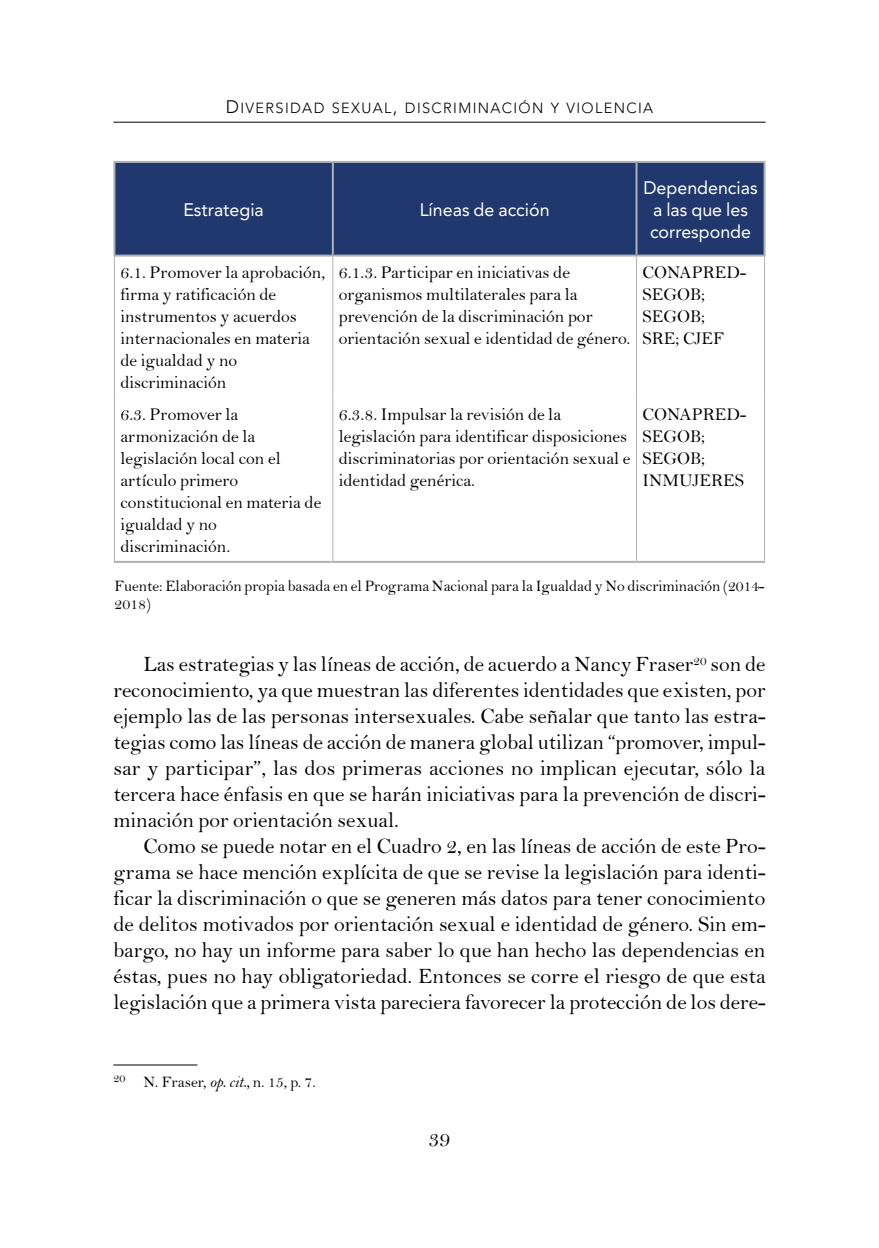
<style>
.page{position:relative;width:879px;height:1248px;background:#fff}
.page>*{position:absolute;margin:0;border:0;box-sizing:border-box;transform-origin:0 0}
.t1{font:22px/26px "Bell";color:#000;text-align:justify}
.t2{font:18px/22px "Bell";color:#000}
.t3{font:18px/22px "Avenir LT Std";color:#fff;text-align:center}
.t4{font:16px/18px "Bell";color:#000}
.t5{font:14.6px "Avenir LT Std Light SC810";letter-spacing:.095em;color:#000}
.s1{font-size:18px}
.s2{font-family:"Bell MT Italic"}
</style>
<div class="page">
<hr style="left:113px;top:122px;width:652px;height:1px;background:#000">
<div style="left:115px;top:163px;width:648px;height:91px;background:#21386e"></div>
<hr style="left:332px;top:163px;width:2px;height:91px;background:#afb1b4">
<hr style="left:635px;top:163px;width:2px;height:91px;background:#afb1b4">
<hr style="left:332px;top:256px;width:1px;height:141px;background:#afb1b4">
<hr style="left:636px;top:256px;width:1px;height:141px;background:#afb1b4">
<hr style="left:332px;top:397px;width:1px;height:164px;background:#afb1b4">
<hr style="left:636px;top:397px;width:1px;height:164px;background:#afb1b4">
<hr style="left:114px;top:256px;width:1px;height:141px;background:#afb1b4">
<hr style="left:764px;top:256px;width:1px;height:141px;background:#afb1b4">
<hr style="left:114px;top:397px;width:1px;height:164px;background:#afb1b4">
<hr style="left:764px;top:397px;width:1px;height:164px;background:#afb1b4">
<hr style="left:113px;top:161px;width:220px;height:2px;background:#afb1b4">
<hr style="left:113px;top:163px;width:2px;height:91px;background:#afb1b4">
<hr style="left:333px;top:161px;width:303px;height:2px;background:#afb1b4">
<hr style="left:636px;top:161px;width:129px;height:2px;background:#afb1b4">
<hr style="left:763px;top:163px;width:2px;height:91px;background:#afb1b4">
<hr style="left:113px;top:254px;width:220px;height:2px;background:#afb1b4">
<hr style="left:333px;top:254px;width:303px;height:2px;background:#afb1b4">
<hr style="left:636px;top:254px;width:129px;height:2px;background:#afb1b4">
<hr style="left:114px;top:561px;width:219px;height:2px;background:#afb1b4">
<hr style="left:333px;top:561px;width:303px;height:2px;background:#afb1b4">
<hr style="left:636px;top:561px;width:129px;height:2px;background:#afb1b4">
<hr style="left:113px;top:1064px;width:84px;height:1px;background:#000">
<p class="t5" style="left:226px;top:99px;width:429px"><span class="s1">D</span>IVERSIDAD SEXUAL<span class="s1">,</span> DISCRIMINACIÓN Y VIOLENCIA</p>
<p class="t3" style="left:183px;top:198px;width:82px">Estrategia</p>
<p class="t3" style="left:420px;top:198px;width:131px">Líneas de acción</p>
<p class="t3" style="left:643px;top:176px;width:116px">Dependencias a las que les corresponde</p>
<p class="t2" style="left:120px;top:261px;width:206px">6.1. Promover la aprobación, firma y ratificación de instrumentos y acuerdos internacionales en materia de igualdad y no discriminación</p>
<p class="t2" style="left:339px;top:261px;width:293px">6.1.3. Participar en iniciativas de organismos multilaterales para la prevención de la discriminación por orientación sexual e identidad de género.</p>
<p class="t2" style="left:642px;top:261px;width:105px">CONAPRED-<br>SEGOB;<br>SEGOB;<br>SRE; CJEF</p>
<p class="t2" style="left:120px;top:403px;width:202px">6.3. Promover la armonización de la legislación local con el artículo primero constitucional en materia de igualdad y no discriminación.</p>
<p class="t2" style="left:339px;top:403px;width:293px">6.3.8. Impulsar la revisión de la legislación para identificar disposiciones discriminatorias por orientación sexual e identidad genérica.</p>
<p class="t2" style="left:642px;top:403px;width:105px">CONAPRED-<br>SEGOB;<br>SEGOB;<br>INMUJERES</p>
<p class="t4" style="left:114px;top:576px;width:652px">Fuente: Elaboración propia basada en el Programa Nacional para la Igualdad y No discriminación (2014-<br>2018)</p>
<p class="t1" style="left:113px;top:650px;width:654px;text-indent:30px">Las estrategias y las líneas de acción, de acuerdo a Nancy Fraser<sup>20</sup> son de reconocimiento, ya que muestran las diferentes identidades que existen, por ejemplo las de las personas intersexuales. Cabe señalar que tanto las estra&shy;tegias como las líneas de acción de manera global utilizan “promover, impul&shy;sar y participar”, las dos primeras acciones no implican ejecutar, sólo la tercera hace énfasis en que se harán iniciativas para la prevención de discri&shy;minación por orientación sexual.</p>
<p class="t1" style="left:113px;top:832px;width:654px;text-indent:30px">Como se puede notar en el Cuadro 2, en las líneas de acción de este Pro&shy;grama se hace mención explícita de que se revise la legislación para identi&shy;ficar la discriminación o que se generen más datos para tener conocimiento de delitos motivados por orientación sexual e identidad de género. Sin em&shy;bargo, no hay un informe para saber lo que han hecho las dependencias en éstas, pues no hay obligatoriedad. Entonces se corre el riesgo de que esta legislación que a primera vista pareciera favorecer la protección de los dere-</p>
<p class="t4" style="left:113px;top:1072px;width:204px"><sup>20</sup> N. Fraser, <span class="s2">op. cit.,</span> n. 15, p. 7.</p>
<p class="t1" style="left:428px;top:1125px;width:23px">39</p>
</div>
